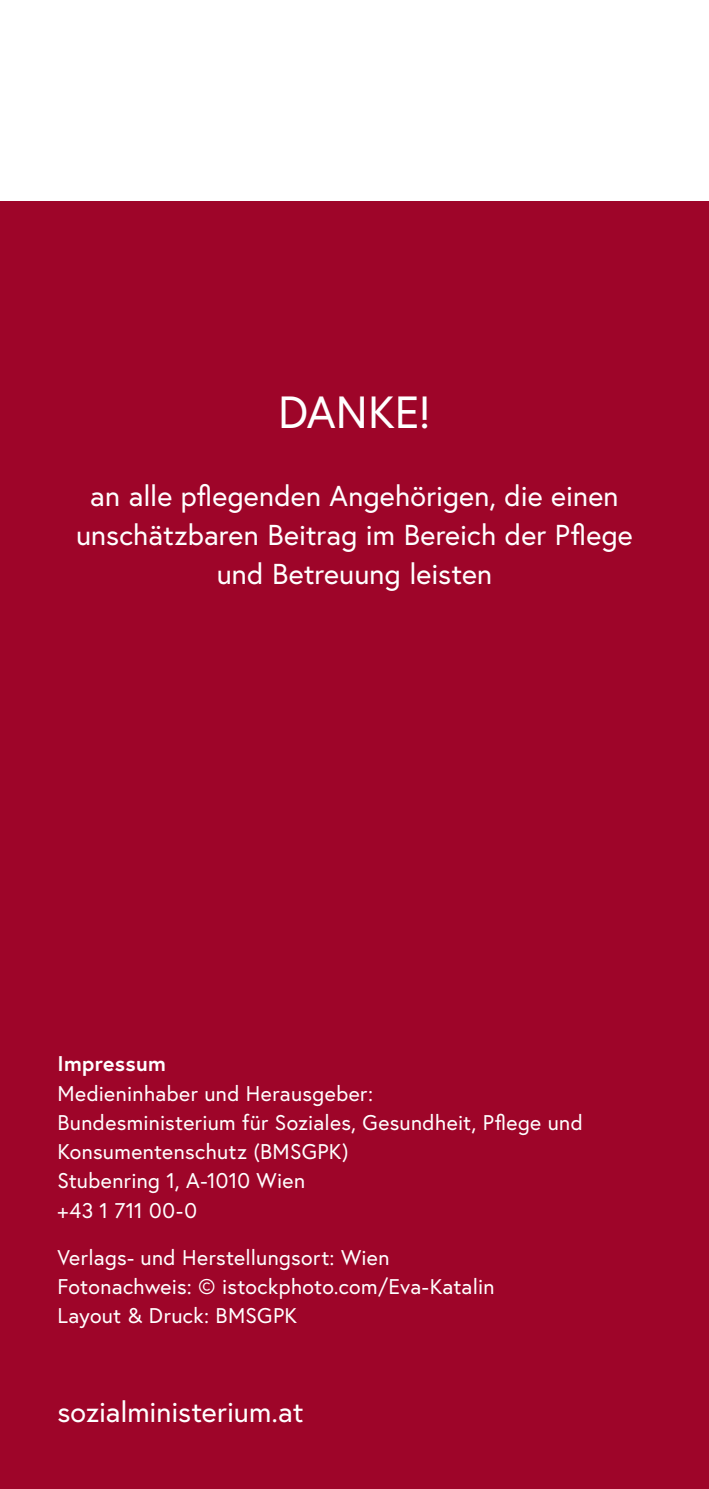
<style>
.page{position:relative;width:709px;height:1489px;background:#fff}
.page>*{position:absolute;margin:0;border:0;box-sizing:border-box;transform-origin:0 0}
.Cover_p_Rückseite{font:45px "Europa Austria";color:#fff}
.Cover_p_Rückseite-2{font:28.75px/38.8px "Europa Austria";color:#fff;text-align:center}
.p_Impressum{font:21.25px/29.2px "Europa Austria";letter-spacing:.015em;color:#fff}
.h_Impressum{font:700 21.25px "Europa Austria";letter-spacing:.015em;color:#fff}
</style>
<div class="page">
<div style="left:0;top:202px;width:709px;height:1286px;background:#9e0529"></div>
<p class="Cover_p_Rückseite" style="left:278px;top:384px;width:154px">DANKE!</p>
<p class="Cover_p_Rückseite-2" style="left:76px;top:476px;width:558px">an alle pflegenden Angehörigen, die einen unschätzbaren Beitrag im Bereich der Pflege und Betreuung leisten</p>
<h1 class="h_Impressum" style="left:57px;top:1049px;width:110px">Impressum</h1>
<p class="p_Impressum" style="left:57px;top:1078px;width:317px">Medieninhaber und Herausgeber:</p>
<p class="p_Impressum" style="left:57px;top:1107px;width:527px">Bundesministerium für Soziales, Gesundheit, Pflege und<br>Konsumentenschutz (BMSGPK)</p>
<p class="p_Impressum" style="left:57px;top:1165px;width:249px">Stubenring 1, A-1010 Wien</p>
<p class="p_Impressum" style="left:57px;top:1194px;width:141px">+43 1 711 00-0</p>
<p class="p_Impressum" style="left:57px;top:1241px;width:333px">Verlags- und Herstellungsort: Wien</p>
<p class="p_Impressum" style="left:57px;top:1271px;width:438px">Fotonachweis: © istockphoto.com/Eva-Katalin</p>
<p class="p_Impressum" style="left:57px;top:1300px;width:241px">Layout &amp; Druck: BMSGPK</p>
<p class="Cover_p_Rückseite-2" style="left:57px;top:1392px;width:247px">sozialministerium.at</p>
</div>
